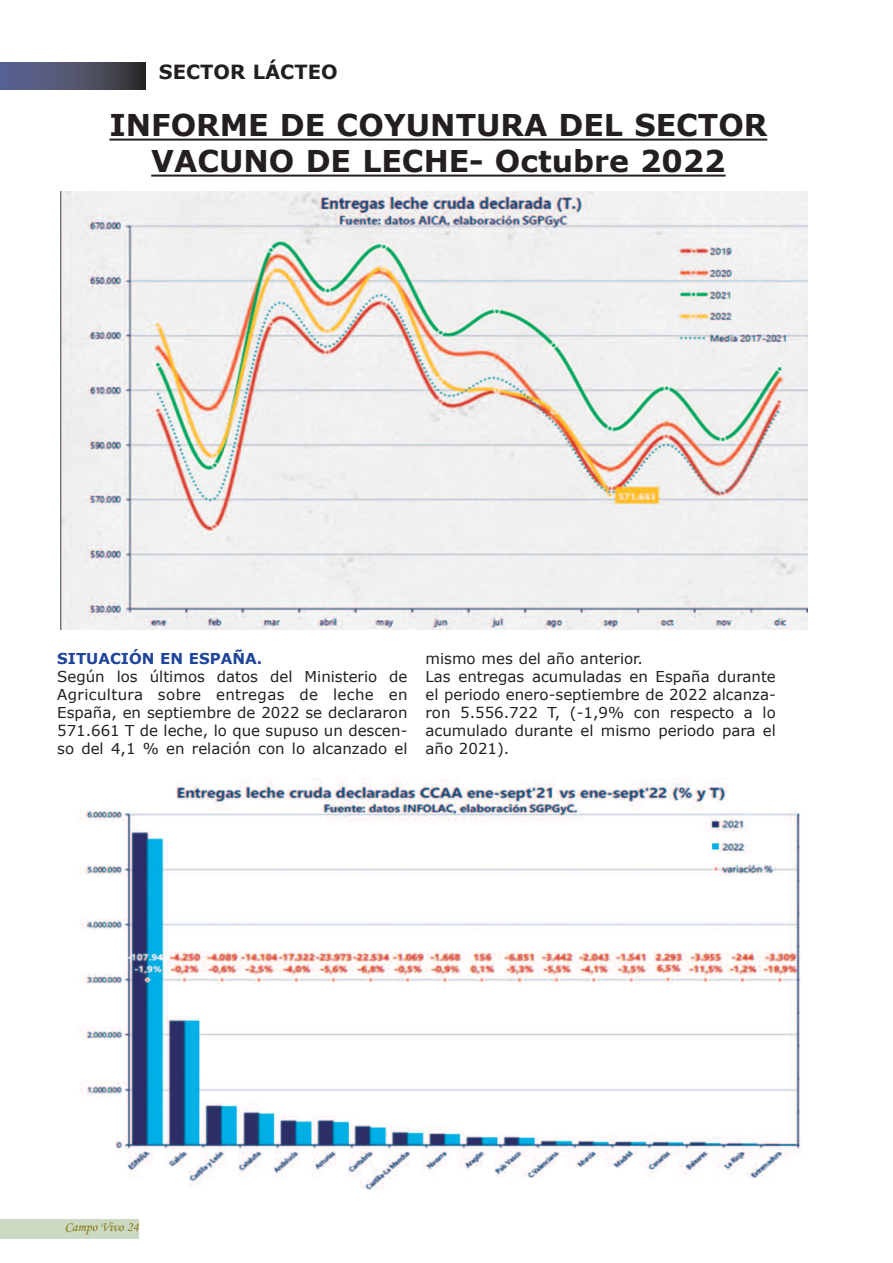
<style>
.page{position:relative;width:893px;height:1263px;background:#fff}
.page>*{position:absolute;margin:0;border:0;box-sizing:border-box;transform-origin:0 0}
.t1{font:700 30px/36px "Verdana";color:#231f20;text-align:center}
.t2{font:700 19.5px "Verdana";color:#231f20}
.t3{font:15px/18px "Verdana";color:#231f20;text-align:justify}
.t4{font:700 15px "Verdana";color:#1e459a}
.t5{font:13.5px "Monotype Corsiva";color:#86750c}
</style>
<div class="page">
<div style="left:0;top:1219px;width:139px;height:19px;background:#cbd9c2"></div>
<svg style="left:0;top:62px;width:145px;height:27px;background:#4c5068"></svg>
<hr style="left:109px;top:139px;width:658px;height:2px;background:#231f20">
<hr style="left:151px;top:175px;width:575px;height:2px;background:#231f20">
<img style="left:61px;top:192px;width:747px;height:437px">
<img style="left:79px;top:778px;width:722px;height:412px">
<h2 class="t2" style="left:159px;top:59px;width:180px">SECTOR LÁCTEO</h2>
<h1 class="t1" style="left:109px;top:106px;width:659px">INFORME DE COYUNTURA DEL SECTOR<br>VACUNO DE LECHE- OCTUBRE 2022</h1>
<p class="t4" style="left:57px;top:648px;width:206px">SITUACIÓN EN ESPAÑA.</p>
<p class="t3" style="left:57px;top:667px;width:352px">Según los últimos datos del Ministerio de Agricultura sobre entregas de leche en España, en septiembre de 2022 se declararon 571.661 T de leche, lo que supuso un descen&shy;so del 4,1 % en relación con lo alcanzado el</p>
<p class="t3" style="left:425px;top:649px;width:352px;text-align:left">mismo mes del año anterior.<br>Las entregas acumuladas en España durante el periodo enero-septiembre de 2022 alcanza&shy;ron 5.556.722 T, (-1,9% con respecto a lo acumulado durante el mismo periodo para el año 2021).</p>
<p class="t5" style="left:65px;top:1219px;width:76px">Campo Vivo 24</p>
</div>
